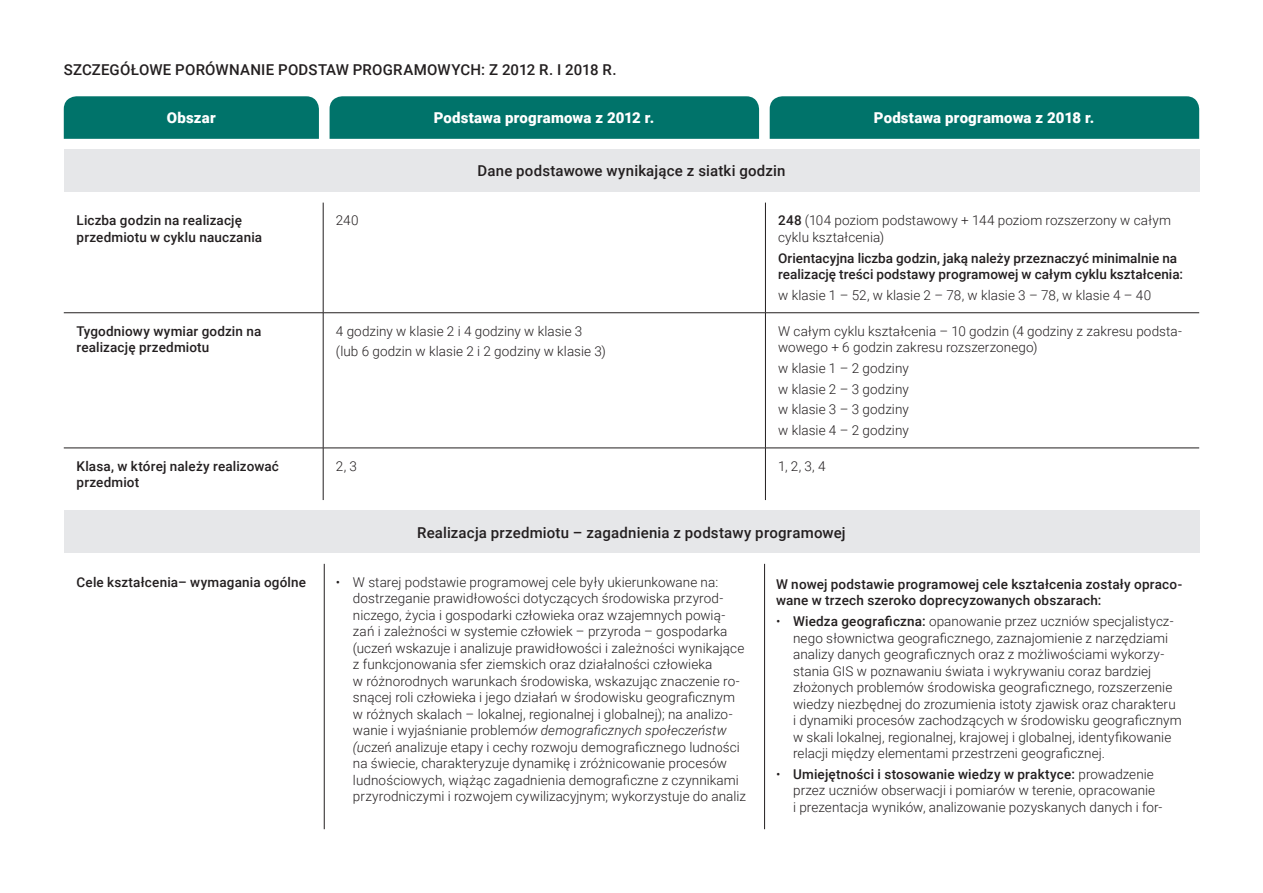
<style>
.page{position:relative;width:1263px;height:893px;background:#fff}
.page>*{position:absolute;margin:0;border:0;box-sizing:border-box;transform-origin:0 0}
.t1{font:500 15px "Roboto";letter-spacing:.01em;color:#231f20}
.t2{font:900 15px "Roboto";letter-spacing:.01em;color:#fff}
.TABELA_-_numeracja{font:300 13.5px/16.5px "Roboto";letter-spacing:.005em;color:#231f20}
.TABELA_-_tekst{font:300 13.5px/16.5px "Roboto";letter-spacing:.005em;color:#231f20}
.TABELA_-_tekst-2{font:500 13.5px/16.5px "Roboto";letter-spacing:.01em;color:#231f20}
.TABELA_-_lewa_kolumn{font:500 13.5px/16.5px "Roboto";letter-spacing:.01em;color:#231f20}
.s1{font-weight:500}
.s2{font-style:italic}
</style>
<div class="page">
<div style="left:64px;top:511px;width:1135px;height:42px;background:#e6e7e9"></div>
<div style="left:64px;top:96px;width:255px;height:43px;background:#00736a"></div>
<div style="left:330px;top:96px;width:429px;height:43px;background:#00736a"></div>
<div style="left:770px;top:96px;width:429px;height:43px;background:#00736a"></div>
<div style="left:64px;top:149px;width:1135px;height:43px;background:#e6e7e9"></div>
<hr style="left:323px;top:203px;width:1px;height:110px;background:#231f20">
<hr style="left:765px;top:203px;width:1px;height:110px;background:#231f20">
<hr style="left:64px;top:312px;width:259px;height:1px;background:#231f20">
<hr style="left:323px;top:312px;width:442px;height:1px;background:#231f20">
<hr style="left:323px;top:313px;width:1px;height:135px;background:#231f20">
<hr style="left:765px;top:312px;width:434px;height:1px;background:#231f20">
<hr style="left:765px;top:313px;width:1px;height:135px;background:#231f20">
<hr style="left:64px;top:448px;width:259px;height:1px;background:#231f20">
<hr style="left:323px;top:448px;width:442px;height:1px;background:#231f20">
<hr style="left:323px;top:448px;width:1px;height:52px;background:#231f20">
<hr style="left:765px;top:448px;width:434px;height:1px;background:#231f20">
<hr style="left:765px;top:448px;width:1px;height:52px;background:#231f20">
<hr style="left:764px;top:564px;width:1px;height:265px;background:#231f20">
<hr style="left:324px;top:564px;width:1px;height:265px;background:#231f20">
<p class="t1" style="left:64px;top:59px;width:554px">SZCZEGÓŁOWE PORÓWNANIE PODSTAW PROGRAMOWYCH: Z 2012 R. I 2018 R.</p>
<p class="t2" style="left:167px;top:107px;width:50px">Obszar</p>
<p class="t2" style="left:434px;top:107px;width:222px">Podstawa programowa z 2012 r.</p>
<p class="t2" style="left:874px;top:107px;width:222px">Podstawa programowa z 2018 r.</p>
<p class="t1" style="left:477px;top:160px;width:309px">Dane podstawowe wynikające z siatki godzin</p>
<p class="TABELA_-_lewa_kolumn" style="left:77px;top:212px;width:187px">Liczba godzin na realizację przedmiotu w cyklu nauczania</p>
<p class="TABELA_-_tekst" style="left:336px;top:212px;width:24px">240</p>
<p class="TABELA_-_tekst" style="left:778px;top:212px;width:394px"><span class="s1">248</span> (104 poziom podstawowy + 144 poziom rozszerzony w całym cyklu kształcenia)</p>
<p class="TABELA_-_tekst-2" style="left:778px;top:249px;width:406px">Orientacyjna liczba godzin, jaką należy przeznaczyć minimalnie na realizację treści podstawy programowej w całym cyklu kształcenia:</p>
<p class="TABELA_-_tekst" style="left:778px;top:286px;width:375px">w klasie 1 – 52, w klasie 2 – 78, w klasie 3 – 78, w klasie 4 – 40</p>
<p class="TABELA_-_tekst-2" style="left:77px;top:322px;width:186px">Tygodniowy wymiar godzin na realizację przedmiotu</p>
<p class="TABELA_-_tekst" style="left:336px;top:322px;width:248px">4 godziny w klasie 2 i 4 godziny w klasie 3</p>
<p class="TABELA_-_tekst" style="left:778px;top:322px;width:405px">W całym cyklu kształcenia – 10 godzin (4 godziny z zakresu podsta&shy;wowego + 6 godzin zakresu rozszerzonego)</p>
<p class="TABELA_-_tekst" style="left:778px;top:359px;width:132px">w klasie 1 – 2 godziny</p>
<p class="TABELA_-_tekst" style="left:778px;top:380px;width:132px">w klasie 2 – 3 godziny</p>
<p class="TABELA_-_tekst" style="left:778px;top:401px;width:132px">w klasie 3 – 3 godziny</p>
<p class="TABELA_-_tekst" style="left:778px;top:422px;width:132px">w klasie 4 – 2 godziny</p>
<p class="TABELA_-_tekst" style="left:336px;top:343px;width:272px">(lub 6 godzin w klasie 2 i 2 godziny w klasie 3)</p>
<p class="TABELA_-_tekst-2" style="left:77px;top:457px;width:204px">Klasa, w której należy realizować przedmiot</p>
<p class="TABELA_-_tekst" style="left:336px;top:457px;width:23px">2, 3</p>
<p class="TABELA_-_tekst" style="left:778px;top:457px;width:49px">1, 2, 3, 4</p>
<p class="TABELA_-_tekst-2" style="left:77px;top:573px;width:231px">Cele kształcenia– wymagania ogólne</p>
<p class="t1" style="left:417px;top:522px;width:430px">Realizacja przedmiotu – zagadnienia z podstawy programowej</p>
<p class="TABELA_-_numeracja" style="left:353px;top:573px;width:394px;text-indent:-17px">• W starej podstawie programowej cele były ukierunkowane na: dostrzeganie prawidłowości dotyczących środowiska przyrod&shy;niczego, życia i gospodarki człowieka oraz wzajemnych powią&shy;zań i zależności w systemie człowiek – przyroda – gospodarka (uczeń wskazuje i analizuje prawidłowości i zależności wynikające z funkcjonowania sfer ziemskich oraz działalności człowieka<br>w różnorodnych warunkach środowiska, wskazując znaczenie ro&shy;snącej roli człowieka i jego działań w środowisku geograficznym w różnych skalach – lokalnej, regionalnej i globalnej); na analizo&shy;wanie i wyjaśnianie problem<span class="s2">ów demograficznych społeczeństw (u</span>czeń analizuje etapy i cechy rozwoju demograficznego ludności na świecie, charakteryzuje dynamikę i zróżnicowanie procesów ludnościowych, wiążąc zagadnienia demograficzne z czynnikami przyrodniczymi i rozwojem cywilizacyjnym; wykorzystuje do analiz</p>
<p class="TABELA_-_tekst-2" style="left:776px;top:575px;width:408px">W nowej podstawie programowej cele kształcenia zostały opraco&shy;wane w trzech szeroko doprecyzowanych obszarach:</p>
<p class="TABELA_-_numeracja" style="left:793px;top:613px;width:390px;text-indent:-17px">• <span class="s1">Wiedza geograficzna:</span> opanowanie przez uczniów specjalistycz&shy;nego słownictwa geograficznego, zaznajomienie z narzędziami analizy danych geograficznych oraz z możliwościami wykorzy&shy;stania GIS w poznawaniu świata i wykrywaniu coraz bardziej złożonych problemów środowiska geograficznego, rozszerzenie wiedzy niezbędnej do zrozumienia istoty zjawisk oraz charakteru i dynamiki procesów zachodzących w środowisku geograficznym w skali lokalnej, regionalnej, krajowej i globalnej, identyfikowanie relacji między elementami przestrzeni geograficznej.</p>
<p class="TABELA_-_numeracja" style="left:793px;top:765px;width:371px;text-indent:-17px">• <span class="s1">Umiejętności i stosowanie wiedzy w praktyce:</span> prowadzenie przez uczniów obserwacji i pomiarów w terenie, opracowanie<br>i prezentacja wyników, analizowanie pozyskanych danych i for-</p>
</div>
